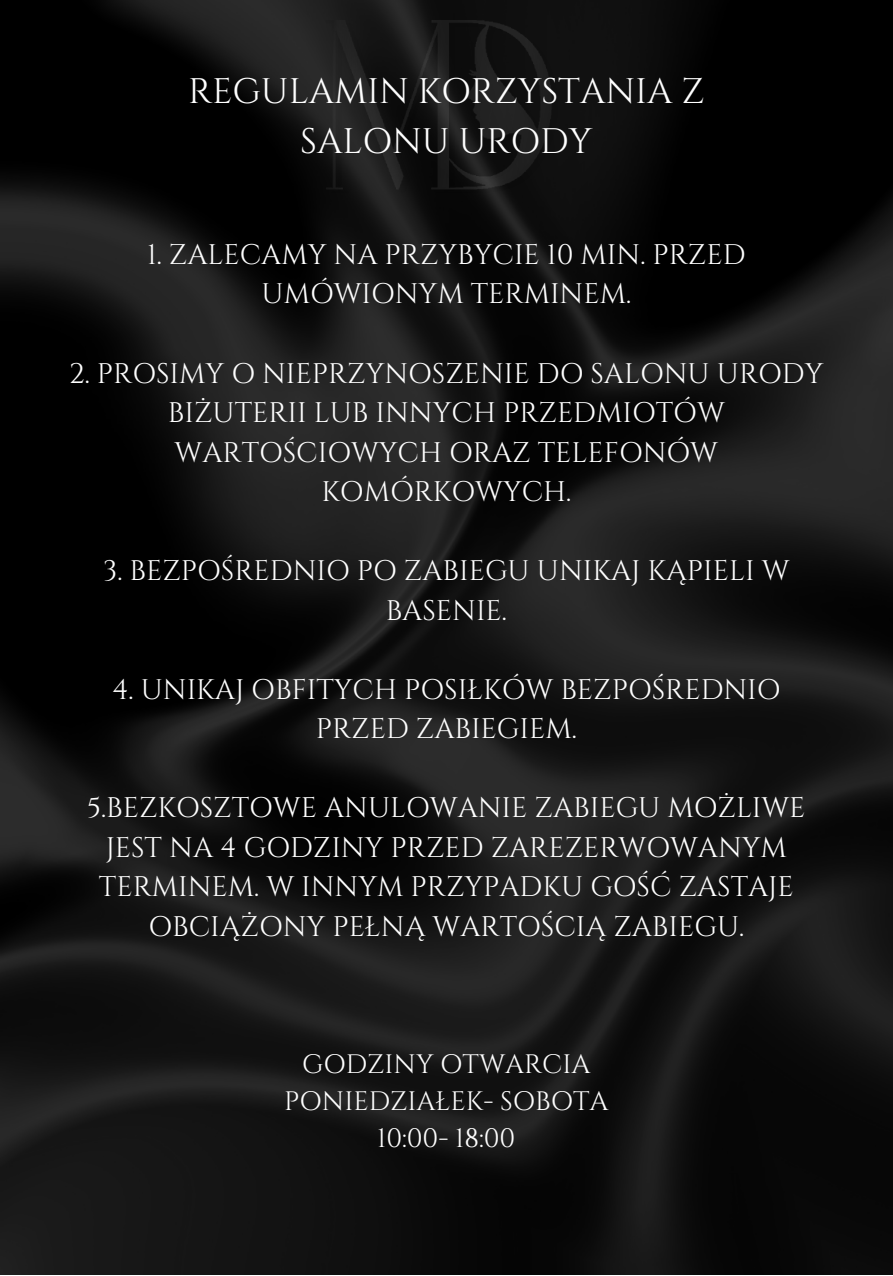
<style>
.page{position:relative;width:893px;height:1276px;background:#fff}
.page>*{position:absolute;margin:0;border:0;box-sizing:border-box;transform-origin:0 0}
.t1{font:35.4px/49.5px "Cinzel";color:#fff;text-align:center}
.t2{font:28.35px/39.5px "Cinzel";color:#fff;text-align:center}
.t3{font:26.55px "Cinzel";color:#fff}
</style>
<div class="page">
<img style="left:0;top:0;width:892px;height:1275px">
<img style="left:316px;top:20px;width:260px;height:194px">
<p class="t1" style="left:188px;top:68px;width:518px">REGULAMIN KORZYSTANIA Z<br>SALONU URODY</p>
<p class="t2" style="left:147px;top:236px;width:600px">1. ZALECAMY NA PRZYBYCIE 10 MIN. PRZED<br>UMÓWIONYM TERMINEM.</p>
<p class="t2" style="left:69px;top:354px;width:755px">2. PROSIMY O NIEPRZYNOSZENIE DO SALONU URODY<br>BIŻUTERII LUB INNYCH PRZEDMIOTÓW</p>
<p class="t2" style="left:174px;top:433px;width:545px">WARTOŚCIOWYCH ORAZ TELEFONÓW<br>KOMÓRKOWYCH.</p>
<p class="t2" style="left:103px;top:552px;width:687px">3. BEZPOŚREDNIO PO ZABIEGU UNIKAJ KĄPIELI W<br>BASENIE.</p>
<p class="t2" style="left:112px;top:670px;width:670px">4. UNIKAJ OBFITYCH POSIŁKÓW BEZPOŚREDNIO<br>PRZED ZABIEGIEM.</p>
<p class="t2" style="left:87px;top:789px;width:720px">5.BEZKOSZTOWE ANULOWANIE ZABIEGU MOŻLIWE<br>JEST NA 4 GODZINY PRZED ZAREZERWOWANYM</p>
<p class="t2" style="left:99px;top:868px;width:696px">TERMINEM. W INNYM PRZYPADKU GOŚĆ ZASTAJE<br>OBCIĄŻONY PEŁNĄ WARTOŚCIĄ ZABIEGU.</p>
<p class="t3" style="left:302px;top:1047px;width:290px">GODZINY OTWARCIA</p>
<p class="t3" style="left:284px;top:1084px;width:325px">PONIEDZIAŁEK- SOBOTA</p>
<p class="t3" style="left:377px;top:1121px;width:140px">10:00- 18:00</p>
</div>
